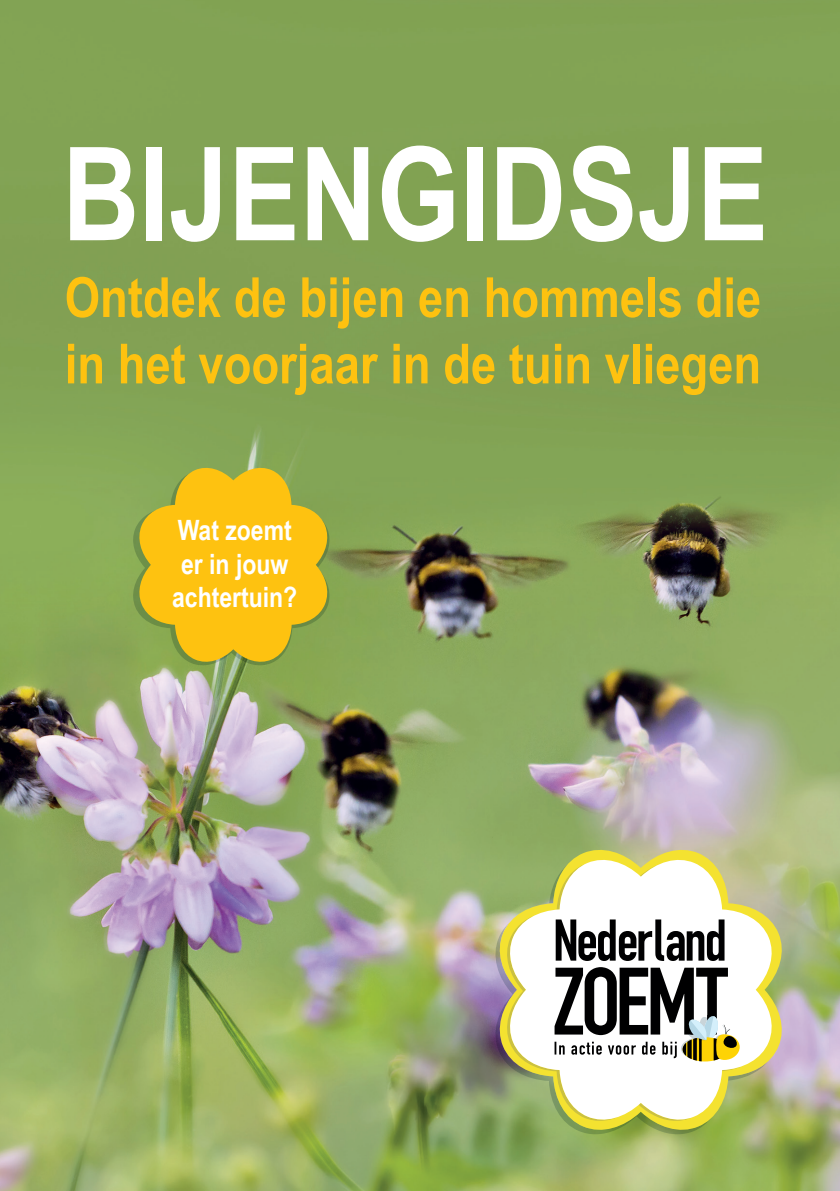
<style>
.page{position:relative;width:840px;height:1191px;background:#fff}
.page>*{position:absolute;margin:0;border:0;box-sizing:border-box;transform-origin:0 0}
.t1{font:700 130px "Arial Narrow";color:#fff}
.t2{font:700 55.4px "Arial Narrow";color:#fec210}
.t3{font:700 28px/33.6px "Arial Narrow";color:#fff;text-align:center}
</style>
<div class="page">
<img style="left:0;top:0;width:839px;height:1191px">
<svg style="left:130px;top:467px;width:202px;height:201px;fill:#89a855"></svg>
<svg style="left:136px;top:465px;width:194px;height:200px"></svg>
<svg style="left:495px;top:845px;width:290px;height:289px"></svg>
<svg style="left:505px;top:855px;width:270px;height:268px"></svg>
<svg style="left:554px;top:863px;width:185px;height:198px"></svg>
<p class="t1" style="left:62px;top:96px;width:706px">BIJENGIDSJE</p>
<p class="t2" style="left:65px;top:255px;width:697px">Ontdek de bijen en hommels die</p>
<p class="t2" style="left:65px;top:322px;width:697px">in het voorjaar in de tuin vliegen</p>
<p class="t3" style="left:172px;top:512px;width:127px">Wat zoemt er in jouw achtertuin?</p>
</div>
